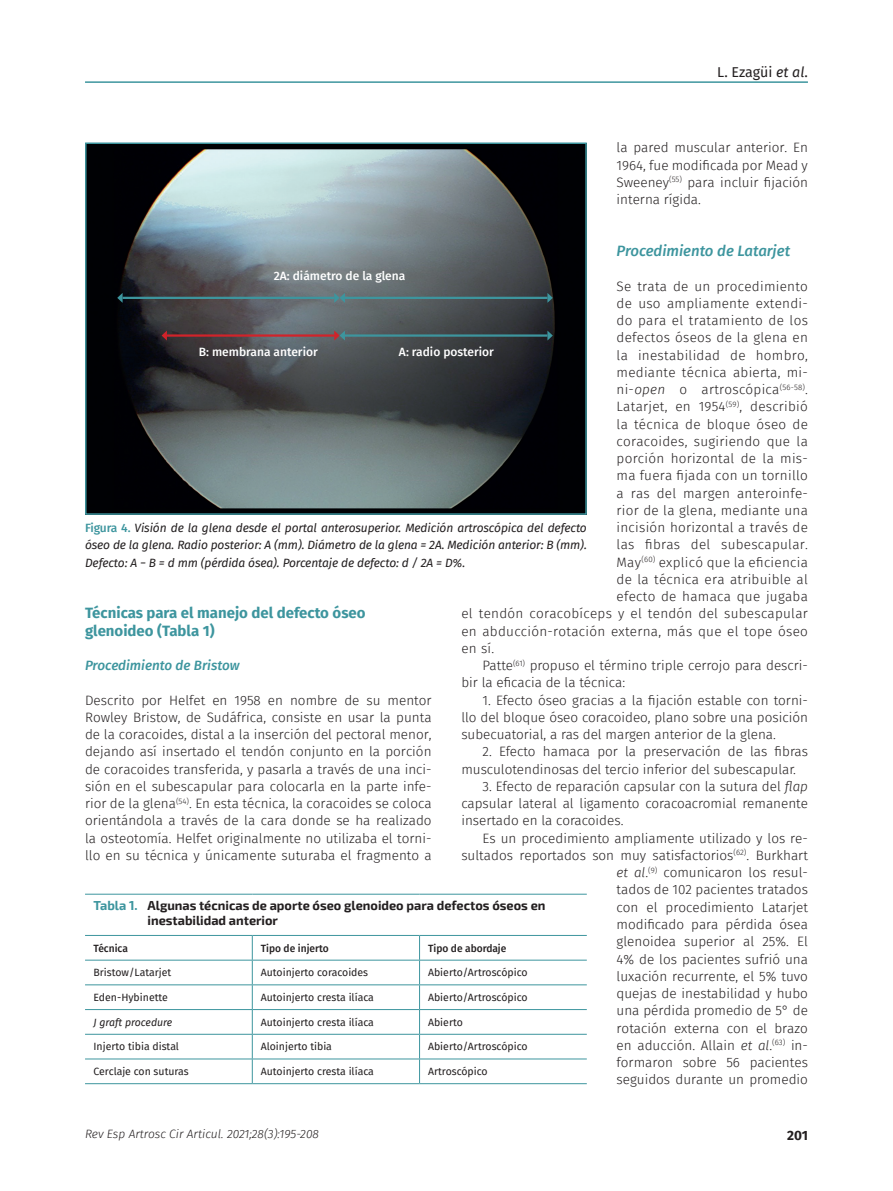
<style>
.page{position:relative;width:893px;height:1191px;background:#fff}
.page>*{position:absolute;margin:0;border:0;box-sizing:border-box;transform-origin:0 0}
.Ladillo{font:700 15px/18px "Fira Sans FS";color:#3d959e}
.Subladillo{font:italic 500 15px "Fira Sans FS";color:#3d959e}
.t1{font:14.25px "Fira Sans FS";letter-spacing:-.01em;color:#231f20}
.Primer_párrafo{font:300 13.5px/17.2px "Fira Sans FS";letter-spacing:.02em;color:#231f20;text-align:justify}
.Párrafo_general{font:300 13.5px/17.2px "Fira Sans FS";color:#231f20}
.Subladillo_posladill{font:italic 500 13.5px "Fira Sans FS";color:#3d959e}
.t2{font:700 13.5px "Fira Sans FS";color:#231f20}
.Título_tabla{font:700 12.75px/15.3px "Exo 2";color:#231f20}
.Pie_de_foto{font:italic 12px/17.2px "Fira Sans FS";letter-spacing:-.01em;color:#231f20;text-align:justify}
.Letra_figura{font:500 12px "Fira Sans FS";color:#fff}
.t3{font:italic 300 12px "Fira Sans FS";color:#231f20}
.Texto_tabla{font:10.5px "Fira Sans FS";color:#231f20}
.Nombre_columna_tabla{font:500 10.5px "Fira Sans FS";color:#231f20}
.Texto_tabla-2{font:italic 10.5px "Fira Sans FS";color:#231f20}
.s1{font-style:italic}
.s2{font-weight:500;font-style:normal;color:#3d959e}
.s3{color:#3d959e}
</style>
<div class="page">
<hr style="left:85px;top:81px;width:723px;height:2px;background:#3d959e">
<img style="left:88px;top:145px;width:496px;height:367px">
<div style="left:85px;top:142px;width:502px;height:373px;border:2px solid #3d959e"></div>
<hr style="left:123px;top:297px;width:211px;height:2px;background:#3d959e">
<svg style="left:117px;top:293px;width:6px;height:10px"></svg>
<hr style="left:167px;top:334px;width:167px;height:3px;background:#d1232a">
<svg style="left:162px;top:330px;width:5px;height:10px"></svg>
<hr style="left:345px;top:297px;width:202px;height:2px;background:#3d959e">
<svg style="left:334px;top:293px;width:11px;height:10px"></svg>
<svg style="left:547px;top:293px;width:6px;height:10px"></svg>
<hr style="left:345px;top:334px;width:202px;height:3px;background:#3d959e">
<svg style="left:334px;top:330px;width:11px;height:10px"></svg>
<svg style="left:547px;top:330px;width:6px;height:10px"></svg>
<svg style="left:85px;top:894px;width:502px;height:189px"></svg>
<hr style="left:252px;top:935px;width:168px;height:1px;background:#3d959e">
<hr style="left:420px;top:935px;width:167px;height:1px;background:#3d959e">
<hr style="left:85px;top:893px;width:167px;height:1px;background:#3d959e">
<hr style="left:252px;top:893px;width:168px;height:1px;background:#3d959e">
<hr style="left:420px;top:893px;width:167px;height:1px;background:#3d959e">
<hr style="left:85px;top:935px;width:167px;height:1px;background:#3d959e">
<hr style="left:85px;top:959px;width:167px;height:1px;background:#3d959e">
<hr style="left:252px;top:959px;width:168px;height:1px;background:#3d959e">
<hr style="left:420px;top:959px;width:167px;height:1px;background:#3d959e">
<hr style="left:85px;top:984px;width:167px;height:1px;background:#3d959e">
<hr style="left:252px;top:984px;width:168px;height:1px;background:#3d959e">
<hr style="left:420px;top:984px;width:167px;height:1px;background:#3d959e">
<hr style="left:85px;top:1009px;width:167px;height:1px;background:#3d959e">
<hr style="left:252px;top:1009px;width:168px;height:1px;background:#3d959e">
<hr style="left:420px;top:1009px;width:167px;height:1px;background:#3d959e">
<hr style="left:85px;top:1034px;width:167px;height:1px;background:#3d959e">
<hr style="left:252px;top:1034px;width:168px;height:1px;background:#3d959e">
<hr style="left:420px;top:1034px;width:167px;height:1px;background:#3d959e">
<hr style="left:85px;top:1058px;width:167px;height:1px;background:#3d959e">
<hr style="left:252px;top:1058px;width:168px;height:1px;background:#3d959e">
<hr style="left:420px;top:1058px;width:167px;height:1px;background:#3d959e">
<hr style="left:85px;top:1083px;width:167px;height:1px;background:#3d959e">
<hr style="left:252px;top:1083px;width:168px;height:1px;background:#3d959e">
<hr style="left:420px;top:1083px;width:167px;height:1px;background:#3d959e">
<svg style="left:419px;top:935px;width:1px;height:148px"></svg>
<svg style="left:252px;top:935px;width:1px;height:148px"></svg>
<p class="t1" style="left:717px;top:62px;width:92px">L. Ezagüi <span class="s1">et al</span>.</p>
<p class="Primer_párrafo" style="left:617px;top:139px;width:193px">la pared muscular anterior. En 1964, fue modificada por Mead y Sweeney<sup>(55)</sup> para incluir fijación interna rígida.</p>
<p class="Subladillo" style="left:617px;top:240px;width:175px">Procedimiento de Latarjet</p>
<p class="Primer_párrafo" style="left:617px;top:277px;width:193px">Se trata de un procedimiento</p>
<p class="Primer_párrafo" style="left:617px;top:294px;width:193px">de uso ampliamente extendi-</p>
<p class="Primer_párrafo" style="left:617px;top:312px;width:193px">do para el tratamiento de los</p>
<p class="Primer_párrafo" style="left:617px;top:329px;width:193px">defectos óseos de la glena en</p>
<p class="Primer_párrafo" style="left:617px;top:346px;width:193px">la inestabilidad de hombro,</p>
<p class="Primer_párrafo" style="left:617px;top:363px;width:193px">mediante técnica abierta, mi-</p>
<p class="Primer_párrafo" style="left:617px;top:381px;width:193px">ni-<span class="s1">open</span> o artroscópica<sup>(56-58)</sup>.</p>
<p class="Primer_párrafo" style="left:617px;top:398px;width:193px">Latarjet, en 1954<sup>(59)</sup>, describió</p>
<p class="Primer_párrafo" style="left:617px;top:415px;width:193px">la técnica de bloque óseo de</p>
<p class="Primer_párrafo" style="left:617px;top:432px;width:193px">coracoides, sugiriendo que la</p>
<p class="Primer_párrafo" style="left:617px;top:450px;width:193px">porción horizontal de la mis-</p>
<p class="Primer_párrafo" style="left:617px;top:467px;width:193px">ma fuera fijada con un tornillo</p>
<p class="Primer_párrafo" style="left:617px;top:484px;width:193px">a ras del margen anteroinfe-</p>
<p class="Primer_párrafo" style="left:617px;top:501px;width:193px">rior de la glena, mediante una</p>
<p class="Primer_párrafo" style="left:617px;top:519px;width:193px">incisión horizontal a través de</p>
<p class="Primer_párrafo" style="left:617px;top:536px;width:193px">las fibras del subescapular.</p>
<p class="Primer_párrafo" style="left:617px;top:553px;width:193px">May<sup>(60)</sup> explicó que la eficiencia</p>
<p class="Primer_párrafo" style="left:617px;top:570px;width:193px">de la técnica era atribuible al</p>
<p class="Primer_párrafo" style="left:617px;top:588px;width:193px">efecto de hamaca que jugaba</p>
<p class="Primer_párrafo" style="left:461px;top:605px;width:348px">el tendón coracobíceps y el tendón del subescapular</p>
<p class="Primer_párrafo" style="left:461px;top:622px;width:348px">en abducción-rotación externa, más que el tope óseo</p>
<p class="Primer_párrafo" style="left:461px;top:639px;width:34px">en sí.</p>
<p class="Párrafo_general" style="left:461px;top:657px;width:348px;text-indent:21px">Patte<sup>(61)</sup> propuso el término triple cerrojo para descri&shy;bir la eficacia de la técnica:</p>
<p class="Párrafo_general" style="left:461px;top:691px;width:348px;text-align:justify;text-indent:21px">1. Efecto óseo gracias a la fijación estable con torni&shy;llo del bloque óseo coracoideo, plano sobre una posición subecuatorial, a ras del margen anterior de la glena.</p>
<p class="Párrafo_general" style="left:461px;top:743px;width:348px;text-indent:21px">2. Efecto hamaca por la preservación de las fibras musculotendinosas del tercio inferior del subescapular.</p>
<p class="Párrafo_general" style="left:461px;top:777px;width:348px;text-align:justify;text-indent:21px">3. Efecto de reparación capsular con la sutura del <span class="s1">flap </span>capsular lateral al ligamento coracoacromial remanente insertado en la coracoides.</p>
<p class="Párrafo_general" style="left:461px;top:829px;width:348px;text-align:right">Es un procedimiento ampliamente utilizado y los re&shy;sultados reportados son muy satisfactorios<sup>(62)</sup>. Burkhart <span class="s1">et al</span>.<sup>(9)</sup> comunicaron los resul-<br>tados de 102 pacientes tratados<br>con el procedimiento Latarjet<br>modificado para pérdida ósea<br>glenoidea superior al 25%. El<br>4% de los pacientes sufrió una<br>luxación recurrente, el 5% tuvo<br>quejas de inestabilidad y hubo<br>una pérdida promedio de 5° de<br>rotación externa con el brazo<br>en aducción. Allain <span class="s1">et al</span>.<sup>(63)</sup> in-<br>formaron sobre 56 pacientes<br>seguidos durante un promedio</p>
<p class="Letra_figura" style="left:274px;top:267px;width:133px">2A: diámetro de la glena</p>
<p class="Letra_figura" style="left:199px;top:343px;width:121px">B: membrana anterior</p>
<p class="Letra_figura" style="left:399px;top:343px;width:96px">A: radio posterior</p>
<p class="Pie_de_foto" style="left:85px;top:519px;width:503px"><span class="s2">Figura 4.</span> Visión de la glena desde el portal anterosuperior. Medición artroscópica del defecto óseo de la glena. Radio posterior: A (mm). Diámetro de la glena = 2A. Medición anterior: B (mm).<br>Defecto: A − B = d mm (pérdida ósea). Porcentaje de defecto: d / 2A = D%.</p>
<p class="Ladillo" style="left:85px;top:603px;width:282px">Técnicas para el manejo del defecto óseo glenoideo (Tabla 1)</p>
<p class="Subladillo_posladill" style="left:85px;top:655px;width:156px">Procedimiento de Bristow</p>
<p class="Primer_párrafo" style="left:85px;top:691px;width:348px">Descrito por Helfet en 1958 en nombre de su mentor Rowley Bristow, de Sudáfrica, consiste en usar la punta de la coracoides, distal a la inserción del pectoral menor, dejando así insertado el tendón conjunto en la porción de coracoides transferida, y pasarla a través de una inci&shy;sión en el subescapular para colocarla en la parte infe&shy;rior de la glena<sup>(54)</sup>. En esta técnica, la coracoides se coloca orientándola a través de la cara donde se ha realizado la osteotomía. Helfet originalmente no utilizaba el torni&shy;llo en su técnica y únicamente suturaba el fragmento a</p>
<p class="Título_tabla" style="left:148px;top:898px;width:399px;text-indent:-54px"><span class="s3">Tabla 1.</span> Algunas técnicas de aporte óseo glenoideo para defectos óseos en inestabilidad anterior</p>
<p class="Nombre_columna_tabla" style="left:94px;top:940px;width:36px">Técnica</p>
<p class="Nombre_columna_tabla" style="left:261px;top:940px;width:69px">Tipo de injerto</p>
<p class="Nombre_columna_tabla" style="left:428px;top:940px;width:80px">Tipo de abordaje</p>
<p class="Texto_tabla" style="left:94px;top:965px;width:79px">Bristow/Latarjet</p>
<p class="Texto_tabla" style="left:261px;top:965px;width:109px">Autoinjerto coracoides</p>
<p class="Texto_tabla" style="left:428px;top:965px;width:101px">Abierto/Artroscópico</p>
<p class="Texto_tabla" style="left:94px;top:990px;width:76px">Eden-Hybinette</p>
<p class="Texto_tabla" style="left:261px;top:990px;width:115px">Autoinjerto cresta ilíaca</p>
<p class="Texto_tabla" style="left:428px;top:990px;width:101px">Abierto/Artroscópico</p>
<p class="Texto_tabla-2" style="left:94px;top:1014px;width:80px">J graft procedure</p>
<p class="Texto_tabla" style="left:261px;top:1014px;width:115px">Autoinjerto cresta ilíaca</p>
<p class="Texto_tabla" style="left:428px;top:1014px;width:36px">Abierto</p>
<p class="Texto_tabla" style="left:94px;top:1039px;width:87px">Injerto tibia distal</p>
<p class="Texto_tabla" style="left:261px;top:1039px;width:73px">Aloinjerto tibia</p>
<p class="Texto_tabla" style="left:428px;top:1039px;width:101px">Abierto/Artroscópico</p>
<p class="Texto_tabla" style="left:94px;top:1064px;width:97px">Cerclaje con suturas</p>
<p class="Texto_tabla" style="left:261px;top:1064px;width:115px">Autoinjerto cresta ilíaca</p>
<p class="Texto_tabla" style="left:428px;top:1064px;width:61px">Artroscópico</p>
<p class="t3" style="left:85px;top:1125px;width:235px">Rev Esp Artrosc Cir Articul. 2021;28(3):195-208</p>
<p class="t2" style="left:787px;top:1124px;width:22px">201</p>
</div>
